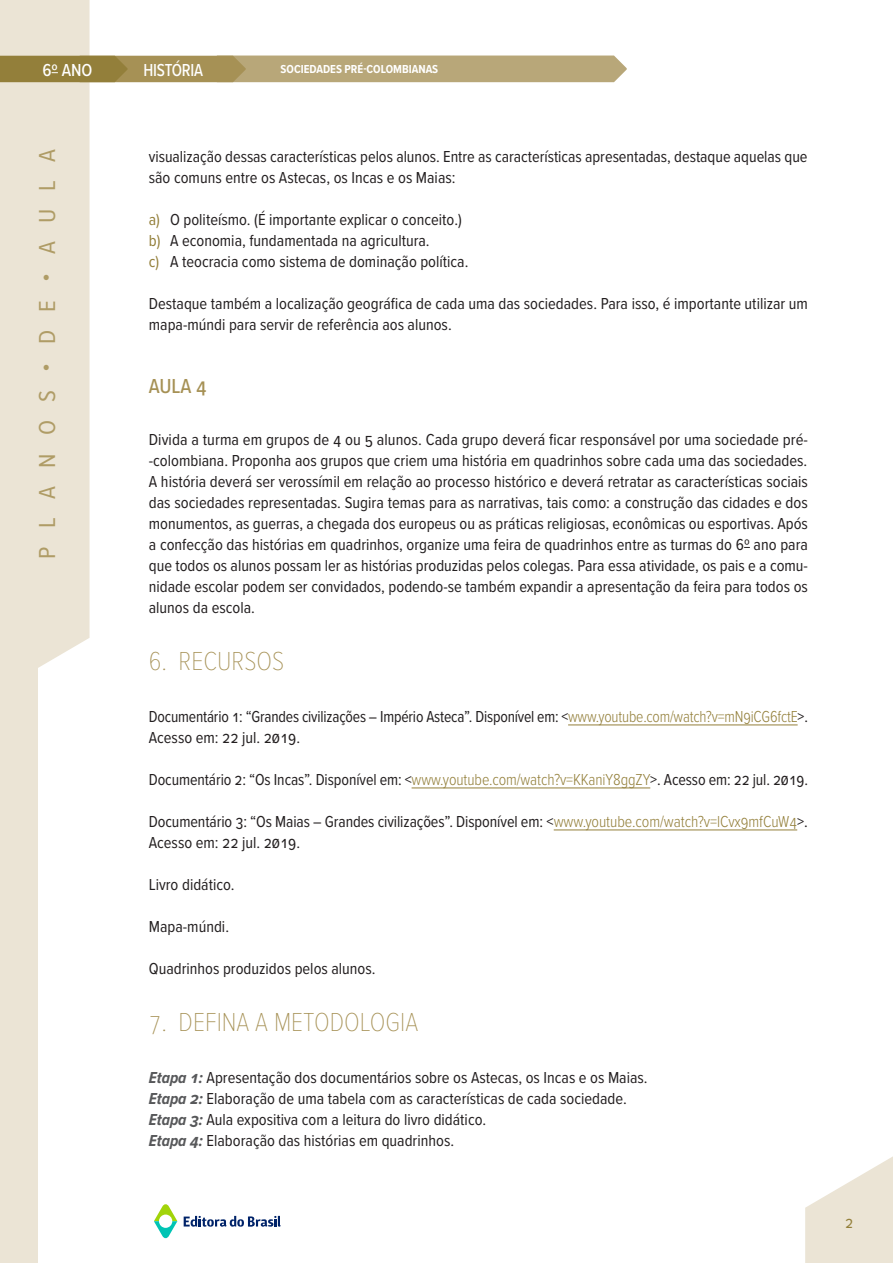
<style>
.page{position:relative;width:893px;height:1263px;background:#fff}
.page>*{position:absolute;margin:0;border:0;box-sizing:border-box;transform-origin:0 0}
.t1{font:100 27px "Proxima Nova Cond";color:#a69155}
.t2{font:24px "Proxima Nova Cond";letter-spacing:.73em;color:#af9c66;scale:1.05 1}
.Aula{font:500 21px "Proxima Nova Cond";color:#a69155}
.t3{font:500 18px "Proxima Nova Cond";letter-spacing:-.015em;color:#fff;scale:.95 1}
.t4{font:500 18px "Proxima Nova Cond";letter-spacing:-.015em;color:#fff}
.Corpo{font:16.5px/21px "Proxima Nova Cond";color:#231f20}
.Corpo_Item{font:16.5px "Proxima Nova Cond";color:#231f20}
.Corpo-2{font:16.5px/21px "Proxima Nova Cond";color:#231f20;scale:.95 1}
.t5{font:16.5px "Proxima Nova Cond";color:#937f3a}
.t6{font:700 12px "Proxima Nova Cond";color:#fff}
.s1{color:#937f3a}
.s2{font-weight:300;color:#937f3a}
.s3{font-weight:700;font-style:italic;color:#57585a}
</style>
<div class="page">
<div style="left:38px;top:0;width:52px;height:668px;background:#ebe4d5"></div>
<svg style="left:805px;top:1156px;width:88px;height:107px"></svg>
<div style="left:0;top:0;width:38px;height:1263px;background:#ebe4d5"></div>
<svg style="left:154px;top:1204px;width:23px;height:34px"></svg>
<svg style="left:184px;top:1216px;width:97px;height:11px"></svg>
<svg style="left:0;top:56px;width:627px;height:26px;background:#ae9c67"></svg>
<hr style="left:568px;top:725px;width:230px;height:1px;background:#937f3a">
<hr style="left:412px;top:788px;width:238px;height:1px;background:#937f3a">
<hr style="left:554px;top:830px;width:243px;height:1px;background:#937f3a">
<p class="t4" style="left:43px;top:56px;width:52px">6º ANO</p>
<p class="t3" style="left:144px;top:56px;width:64px">HISTÓRIA</p>
<p class="t6" style="left:281px;top:60px;width:159px">SOCIEDADES PRÉ-COLOMBIANAS</p>
<h2 class="t2" style="left:29px;top:559px;width:392px;rotate:-90deg">PLANOS•DE•AULA</h2>
<p class="Corpo" style="left:149px;top:145px;width:660px">visualização dessas características pelos alunos. Entre as características apresentadas, destaque aquelas que são comuns entre os Astecas, os Incas e os Maias:</p>
<p class="Corpo" style="left:149px;top:208px;width:315px"><span class="s1">a)</span> O politeísmo. (É importante explicar o conceito.)</p>
<p class="Corpo" style="left:149px;top:229px;width:282px"><span class="s1">b)</span> A economia, fundamentada na agricultura.</p>
<p class="Corpo" style="left:149px;top:250px;width:321px"><span class="s1">c)</span> A teocracia como sistema de dominação política.</p>
<p class="Corpo" style="left:149px;top:292px;width:661px">Destaque também a localização geográfica de cada uma das sociedades. Para isso, é importante utilizar um mapa-múndi para servir de referência aos alunos.</p>
<p class="Aula" style="left:149px;top:370px;width:59px">AULA 4</p>
<p class="Corpo" style="left:149px;top:429px;width:661px;text-align:justify">Divida a turma em grupos de 4 ou 5 alunos. Cada grupo deverá ficar responsável por uma sociedade pré--colombiana. Proponha aos grupos que criem uma história em quadrinhos sobre cada uma das sociedades.<br>A história deverá ser verossímil em relação ao processo histórico e deverá retratar as características sociais das sociedades representadas. Sugira temas para as narrativas, tais como: a construção das cidades e dos monumentos, as guerras, a chegada dos europeus ou as práticas religiosas, econômicas ou esportivas. Após a confecção das histórias em quadrinhos, organize uma feira de quadrinhos entre as turmas do 6º ano para que todos os alunos possam ler as histórias produzidas pelos colegas. Para essa atividade, os pais e a comu&shy;nidade escolar podem ser convidados, podendo-se também expandir a apresentação da feira para todos os alunos da escola.</p>
<p class="t1" style="left:149px;top:641px;width:137px">6. RECURSOS</p>
<p class="Corpo-2" style="left:149px;top:705px;width:695px">Documentário 1: “Grandes civilizações – Império Asteca”. Disponível em: &lt;<span class="s2">www.youtube.com/watch?v=mN9iCG6fctE</span>&gt;.<br>Acesso em: 22 jul. 2019.</p>
<p class="Corpo" style="left:149px;top:768px;width:661px">Documentário 2: “Os Incas”. Disponível em: &lt;<span class="s2">www.youtube.com/watch?v=KKaniY8ggZY</span>&gt;. Acesso em: 22 jul. 2019.</p>
<p class="Corpo" style="left:149px;top:810px;width:661px">Documentário 3: “Os Maias – Grandes civilizações”. Disponível em: &lt;<span class="s2">www.youtube.com/watch?v=lCvx9mfCuW4</span>&gt;.<br>Acesso em: 22 jul. 2019.</p>
<p class="Corpo" style="left:149px;top:873px;width:87px">Livro didático.</p>
<p class="Corpo" style="left:149px;top:915px;width:82px">Mapa-múndi.</p>
<p class="Corpo" style="left:149px;top:957px;width:228px">Quadrinhos produzidos pelos alunos.</p>
<p class="t1" style="left:149px;top:1002px;width:271px">7. DEFINA A METODOLOGIA</p>
<p class="Corpo_Item" style="left:149px;top:1065px;width:500px"><span class="s3">Etapa 1:</span> Apresentação dos documentários sobre os Astecas, os Incas e os Maias.</p>
<p class="Corpo_Item" style="left:149px;top:1086px;width:480px"><span class="s3">Etapa 2:</span> Elaboração de uma tabela com as características de cada sociedade.</p>
<p class="Corpo_Item" style="left:149px;top:1107px;width:339px"><span class="s3">Etapa 3:</span> Aula expositiva com a leitura do livro didático.</p>
<p class="Corpo_Item" style="left:149px;top:1128px;width:307px"><span class="s3">Etapa 4:</span> Elaboração das histórias em quadrinhos.</p>
<p class="t5" style="left:845px;top:1210px;width:10px">2</p>
</div>
